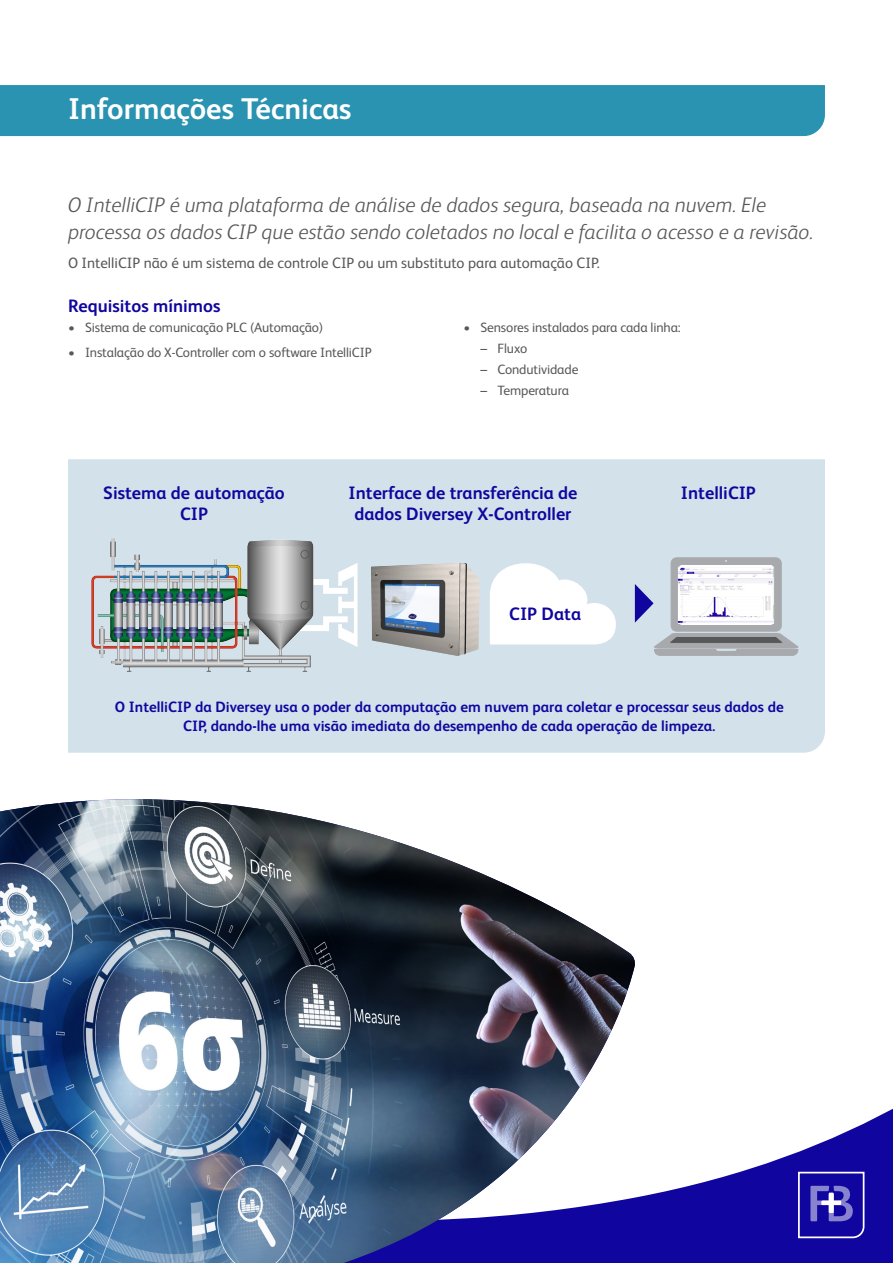
<style>
.page{position:relative;width:893px;height:1263px;background:#fff}
.page>*{position:absolute;margin:0;border:0;box-sizing:border-box;transform-origin:0 0}
.t1{font:700 30px "FS Albert Pro";color:#fff}
.Para_intro{font:italic 300 21px/27px "FS Albert Pro";color:#57585a}
.Para_title{font:700 18px/21px "FS Albert Pro";color:#10069f;text-align:center}
.Para_title-2{font:700 15px/19.5px "FS Albert Pro";color:#10069f;text-align:center}
.Body_copy{font:15px "FS Albert Pro";color:#57585a}
.t2{font:13.5px "FS Albert Pro";letter-spacing:-.01em;color:#57585a}
</style>
<div class="page">
<svg style="left:636px;top:1108px;width:257px;height:155px;fill:#10069f"></svg>
<svg style="left:797px;top:1171px;width:68px;height:68px"></svg>
<div style="left:821px;top:1200px;width:20px;height:5px;background:#fff"></div>
<div style="left:829px;top:1192px;width:5px;height:21px;background:#fff"></div>
<div style="left:0;top:85px;width:825px;height:51px;background:#2a93b1"></div>
<img style="left:0;top:799px;width:636px;height:464px">
<div style="left:68px;top:459px;width:757px;height:294px;background:#d2e1ea"></div>
<img style="left:371px;top:563px;width:109px;height:93px">
<svg style="left:635px;top:557px;width:163px;height:99px"></svg>
<svg style="left:315px;top:563px;width:43px;height:84px"></svg>
<img style="left:78px;top:537px;width:237px;height:147px">
<svg style="left:490px;top:563px;width:126px;height:82px"></svg>
<p class="t1" style="left:68px;top:88px;width:285px">Informações Técnicas</p>
<p class="Para_intro" style="left:68px;top:190px;width:747px">O IntelliCIP é uma plataforma de análise de dados segura, baseada na nuvem. Ele processa os dados CIP que estão sendo coletados no local e facilita o acesso e a revisão.</p>
<p class="Body_copy" style="left:68px;top:252px;width:533px">O IntelliCIP não é um sistema de controle CIP ou um substituto para automação CIP.</p>
<p class="Para_title" style="left:68px;top:294px;width:154px">Requisitos mínimos</p>
<p class="t2" style="left:68px;top:318px;width:257px">• Sistema de comunicação PLC (Automação)</p>
<p class="t2" style="left:68px;top:343px;width:305px">• Instalação do X-Controller com o software IntelliCIP</p>
<p class="t2" style="left:463px;top:318px;width:219px">• Sensores instalados para cada linha:</p>
<p class="t2" style="left:480px;top:339px;width:48px">– Fluxo</p>
<p class="t2" style="left:480px;top:360px;width:99px">– Condutividade</p>
<p class="t2" style="left:480px;top:380px;width:90px">– Temperatura</p>
<p class="Para_title" style="left:103px;top:481px;width:183px">Sistema de automação<br>CIP</p>
<p class="Para_title" style="left:348px;top:481px;width:231px">Interface de transferência de</p>
<p class="Para_title" style="left:681px;top:481px;width:77px">IntelliCIP</p>
<p class="Para_title" style="left:354px;top:502px;width:218px">dados Diversey X-Controller</p>
<p class="Para_title" style="left:509px;top:602px;width:73px">CIP Data</p>
<p class="Para_title-2" style="left:115px;top:696px;width:670px">O IntelliCIP da Diversey usa o poder da computação em nuvem para coletar e processar seus dados de<br>CIP, dando-lhe uma visão imediata do desempenho de cada operação de limpeza.</p>
</div>
